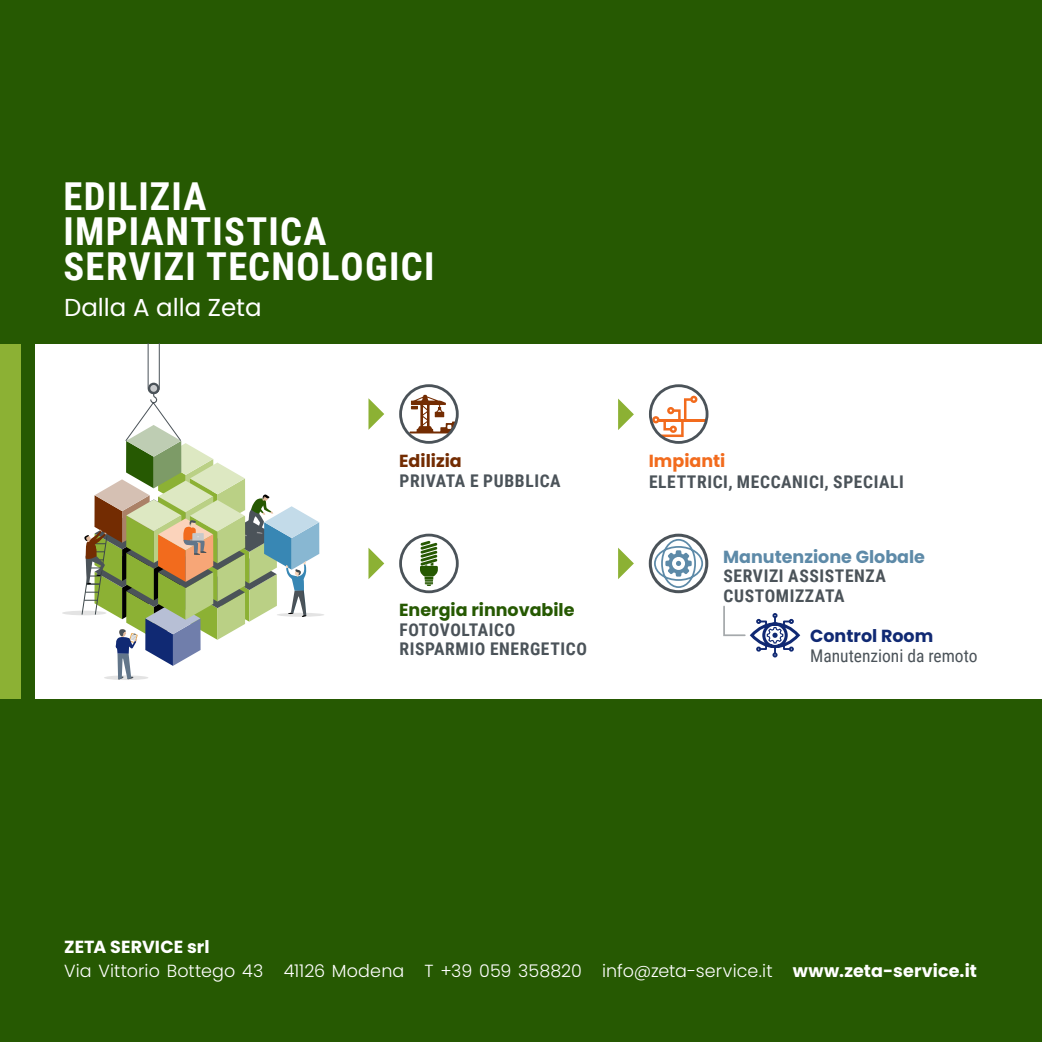
<style>
.page{position:relative;width:1042px;height:1042px;background:#265902}
.page>*{position:absolute;margin:0;border:0;box-sizing:border-box;transform-origin:0 0}
.t1{font:700 38.5px/35px "Roboto Condensed";letter-spacing:.035em;color:#fff}
.t2{font:24.5px "Poppins";color:#fff}
.t3{font:700 17.5px/19.2px "Roboto Condensed";letter-spacing:.035em;color:#4b5359}
.t4{font:300 17.5px/24.5px "Poppins";letter-spacing:.005em;color:#fff}
.t5{font:17.5px "Roboto Condensed";color:#4b5359}
.t6{font:700 17.5px "Poppins";color:#5d8aa8}
.t7{font:700 17.5px "Poppins";color:#265902}
.t8{font:700 17.5px "Poppins";color:#102973}
.t9{font:700 17.5px "Poppins";color:#732c02}
.t10{font:700 17.5px "Poppins";color:#f26b1d}
.s1{font-weight:700}
</style>
<div class="page">
<div style="left:35px;top:344px;width:1007px;height:354px;background:#fff"></div>
<div style="left:0;top:344px;width:20px;height:354px;background:#8cb134"></div>
<svg style="left:652px;top:396px;width:45px;height:41px"></svg>
<hr style="left:659px;top:419px;width:47px;height:2px;background:#f26b1d">
<div style="left:649px;top:384px;width:59px;height:60px;border:3px solid #4b5359;border-radius:50%"></div>
<svg style="left:409px;top:395px;width:47px;height:38px"></svg>
<div style="left:399px;top:384px;width:60px;height:60px;border:3px solid #4b5359;border-radius:50%"></div>
<svg style="left:368px;top:398px;width:16px;height:32px"></svg>
<svg style="left:618px;top:398px;width:16px;height:32px"></svg>
<div style="left:399px;top:534px;width:60px;height:59px;border:3px solid #4b5359;border-radius:50%"></div>
<svg style="left:420px;top:541px;width:18px;height:45px"></svg>
<svg style="left:368px;top:548px;width:16px;height:31px"></svg>
<div style="left:649px;top:534px;width:59px;height:59px;border:3px solid #4b5359;border-radius:50%"></div>
<svg style="left:653px;top:538px;width:51px;height:51px"></svg>
<svg style="left:618px;top:548px;width:16px;height:31px"></svg>
<svg style="left:723px;top:605px;width:78px;height:52px"></svg>
<hr style="left:62px;top:611px;width:44px;height:4px;background:#e3e3e3;border-radius:50%">
<svg style="left:104px;top:675px;width:44px;height:5px"></svg>
<hr style="left:277px;top:613px;width:47px;height:4px;background:#e3e3e3;border-radius:50%">
<svg style="left:81px;top:343px;width:238px;height:336px"></svg>
<h1 class="t1" style="left:63px;top:178px;width:372px">EDILIZIA<br>IMPIANTISTICA<br>SERVIZI TECNOLOGICI</h1>
<h2 class="t2" style="left:64px;top:293px;width:199px">Dalla A alla Zeta</h2>
<p class="t9" style="left:399px;top:451px;width:64px">Edilizia</p>
<p class="t3" style="left:399px;top:470px;width:163px">PRIVATA E PUBBLICA</p>
<p class="t7" style="left:399px;top:600px;width:177px">Energia rinnovabile</p>
<p class="t3" style="left:399px;top:619px;width:189px">FOTOVOLTAICO<br>RISPARMIO ENERGETICO</p>
<p class="t10" style="left:649px;top:451px;width:78px">Impianti</p>
<p class="t3" style="left:649px;top:472px;width:256px">ELETTRICI, MECCANICI, SPECIALI</p>
<p class="t6" style="left:723px;top:547px;width:203px">Manutenzione Globale</p>
<p class="t3" style="left:723px;top:566px;width:164px">SERVIZI ASSISTENZA<br>CUSTOMIZZATA</p>
<p class="t8" style="left:810px;top:626px;width:125px">Control Room</p>
<p class="t5" style="left:810px;top:643px;width:169px">Manutenzioni da remoto</p>
<p class="t4" style="left:64px;top:934px;width:914px"><span class="s1">ZETA SERVICE srl<br></span>Via Vittorio Bottego 43 41126 Modena T +39 059 358820 info@zeta-service.it <span class="s1">www.zeta-service.it</span></p>
</div>
